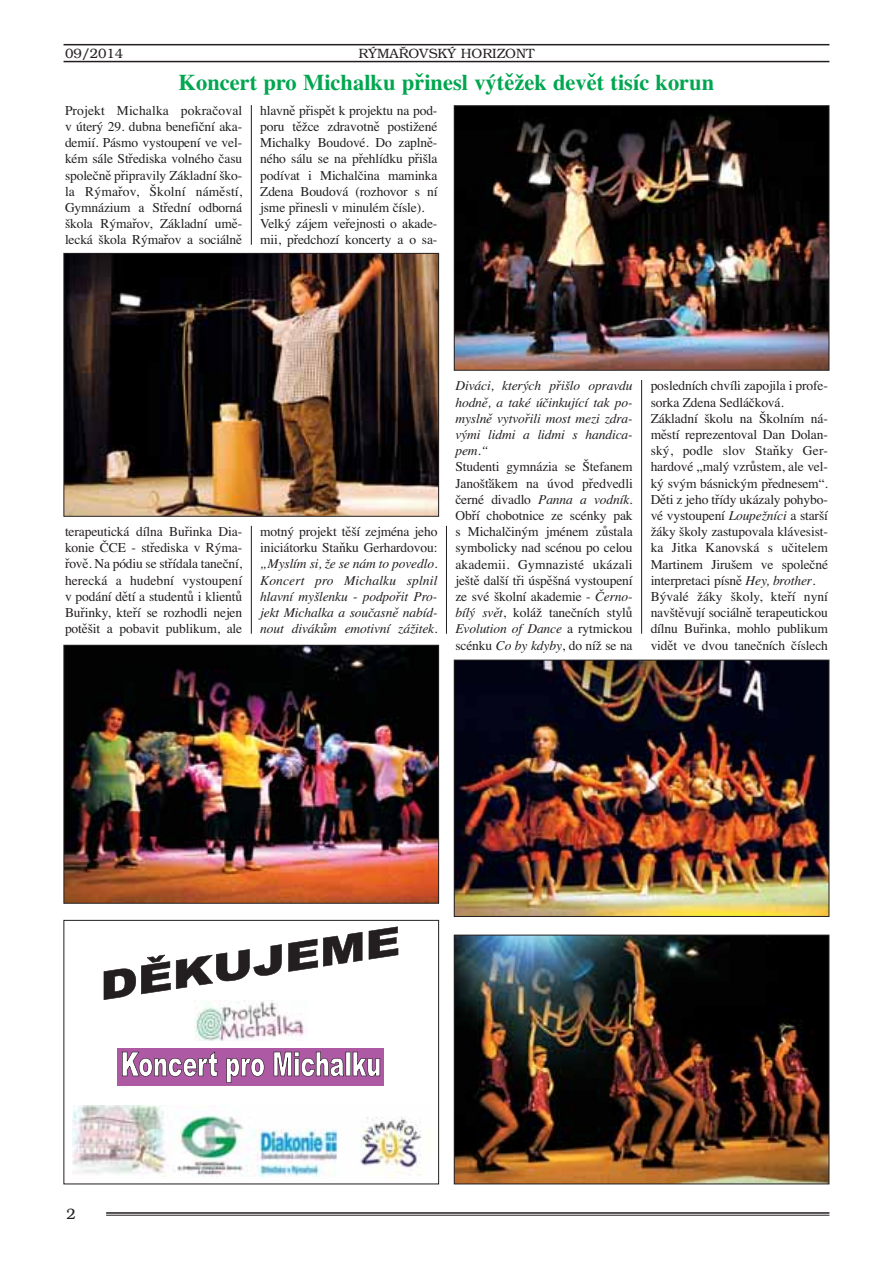
<style>
.page{position:relative;width:893px;height:1267px;background:#fff}
.page>*{position:absolute;margin:0;border:0;box-sizing:border-box;transform-origin:0 0}
.t1{font:700 22.5px "Times CE";color:#00a650}
.t2{font:300 15px "Bookman CE";color:#231f20}
.t3{font:13.5px/16.2px "Times CE";letter-spacing:-.01em;color:#231f20;text-align:justify}
.t4{font:italic 13.5px/16.2px "Times CE";letter-spacing:-.01em;color:#231f20;text-align:justify}
.t5{font:300 13.5px "Bookman CE";color:#231f20}
.s1{font-style:normal}
.s2{font-style:italic}
</style>
<div class="page">
<hr style="left:64px;top:44px;width:765px;height:1px;background:#231f20">
<hr style="left:64px;top:61px;width:765px;height:1px;background:#231f20">
<hr style="left:106px;top:1212px;width:723px;height:2px;background:#231f20">
<hr style="left:106px;top:1215px;width:723px;height:1px;background:#231f20">
<svg style="left:104px;top:944px;width:178px;height:56px"></svg>
<svg style="left:288px;top:932px;width:74px;height:40px"></svg>
<svg style="left:368px;top:926px;width:30px;height:33px"></svg>
<img style="left:195px;top:1000px;width:110px;height:41px">
<div style="left:117px;top:1049px;width:266px;height:37px;background:#ad59a3"></div>
<svg style="left:122px;top:1052px;width:95px;height:24px"></svg>
<svg style="left:226px;top:1058px;width:38px;height:25px"></svg>
<svg style="left:273px;top:1052px;width:107px;height:24px"></svg>
<img style="left:72px;top:1105px;width:349px;height:73px">
<div style="left:63px;top:920px;width:376px;height:264px;border:1px solid #231f20"></div>
<img style="left:456px;top:662px;width:371px;height:253px">
<div style="left:454px;top:660px;width:375px;height:257px;border:1px solid #231f20"></div>
<img style="left:456px;top:937px;width:371px;height:245px">
<div style="left:454px;top:935px;width:375px;height:249px;border:1px solid #231f20"></div>
<img style="left:65px;top:255px;width:185px;height:260px">
<img style="left:65px;top:647px;width:372px;height:255px">
<div style="left:63px;top:645px;width:376px;height:259px;border:1px solid #231f20"></div>
<img style="left:250px;top:105px;width:579px;height:529px">
<p class="t5" style="left:65px;top:48px;width:60px">09/2014</p>
<p class="t5" style="left:358px;top:48px;width:177px">RÝMAŘOVSKÝ HORIZONT</p>
<h1 class="t1" style="left:178px;top:75px;width:537px">Koncert pro Michalku přinesl výtěžek devět tisíc korun</h1>
<p class="t3" style="left:65px;top:104px;width:179px">Projekt Michalka pokračoval v úterý 29. dubna benefiční aka&shy;demií. Pásmo vystoupení ve vel&shy;kém sále Střediska volného času společně připravily Základní ško&shy;la Rýmařov, Školní náměstí, Gymnázium a Střední odborná škola Rýmařov, Základní umě&shy;lecká škola Rýmařov a sociálně</p>
<p class="t3" style="left:260px;top:104px;width:179px;text-align:left">hlavně přispět k projektu na pod&shy;poru těžce zdravotně postižené<br>Michalky Boudové. Do zaplně&shy;ného sálu se na přehlídku přišla podívat i Michalčina maminka<br>Zdena Boudová (rozhovor s ní jsme přinesli v minulém čísle).<br>Velký zájem veřejnosti o akade&shy;mii, předchozí koncerty a o sa-</p>
<p class="t3" style="left:65px;top:525px;width:179px">terapeutická dílna Buřinka Dia&shy;konie ČCE - střediska v Rýma&shy;řově. Na pódiu se střídala taneční, herecká a hudební vystoupení v podání dětí a studentů i klientů Buřinky, kteří se rozhodli nejen potěšit a pobavit publikum, ale</p>
<p class="t3" style="left:260px;top:525px;width:179px">motný projekt těší zejména jeho iniciátorku Staňku Gerhardovou:</p>
<p class="t4" style="left:260px;top:557px;width:179px">„Myslím si, že se nám to povedlo.<br>Koncert pro Michalku splnil hlavní myšlenku <span class="s1">-</span> podpořit Pro&shy;jekt Michalka a současně nabíd&shy;nout divákům emotivní zážitek.</p>
<p class="t4" style="left:455px;top:379px;width:179px">Diváci, kterých přišlo opravdu hodně, a také účinkující tak po&shy;myslně vytvořili most mezi zdra&shy;vými lidmi a lidmi s handica&shy;pem.“</p>
<p class="t3" style="left:455px;top:460px;width:179px">Studenti gymnázia se Štefanem Janošťákem na úvod předvedli černé divadlo <span class="s2">Panna a vodník</span>.<br>Obří chobotnice ze scénky pak s Michalčiným jménem zůstala symbolicky nad scénou po celou akademii. Gymnazisté ukázali ještě další tři úspěšná vystoupení ze své školní akademie - <span class="s2">Černo&shy;bílý svět</span>, koláž tanečních stylů <span class="s2">Evolution of Dance</span> a rytmickou scénku <span class="s2">Co by kdyby</span>, do níž se na</p>
<p class="t3" style="left:650px;top:379px;width:179px;text-align:left">posledních chvíli zapojila i profe&shy;sorka Zdena Sedláčková.<br>Základní školu na Školním ná&shy;městí reprezentoval Dan Dolan&shy;ský, podle slov Staňky Ger&shy;hardové „malý vzrůstem, ale vel&shy;ký svým básnickým přednesem“.<br>Děti z jeho třídy ukázaly pohybo&shy;vé vystoupení <span class="s2">Loupežníci</span> a starší žáky školy zastupovala klávesist&shy;ka Jitka Kanovská s učitelem<br>Martinem Jirušem ve společné interpretaci písně <span class="s2">Hey, brother</span>.<br>Bývalé žáky školy, kteří nyní navštěvují sociálně terapeutickou dílnu Buřinka, mohlo publikum vidět ve dvou tanečních číslech</p>
<p class="t2" style="left:66px;top:1209px;width:11px">2</p>
</div>
